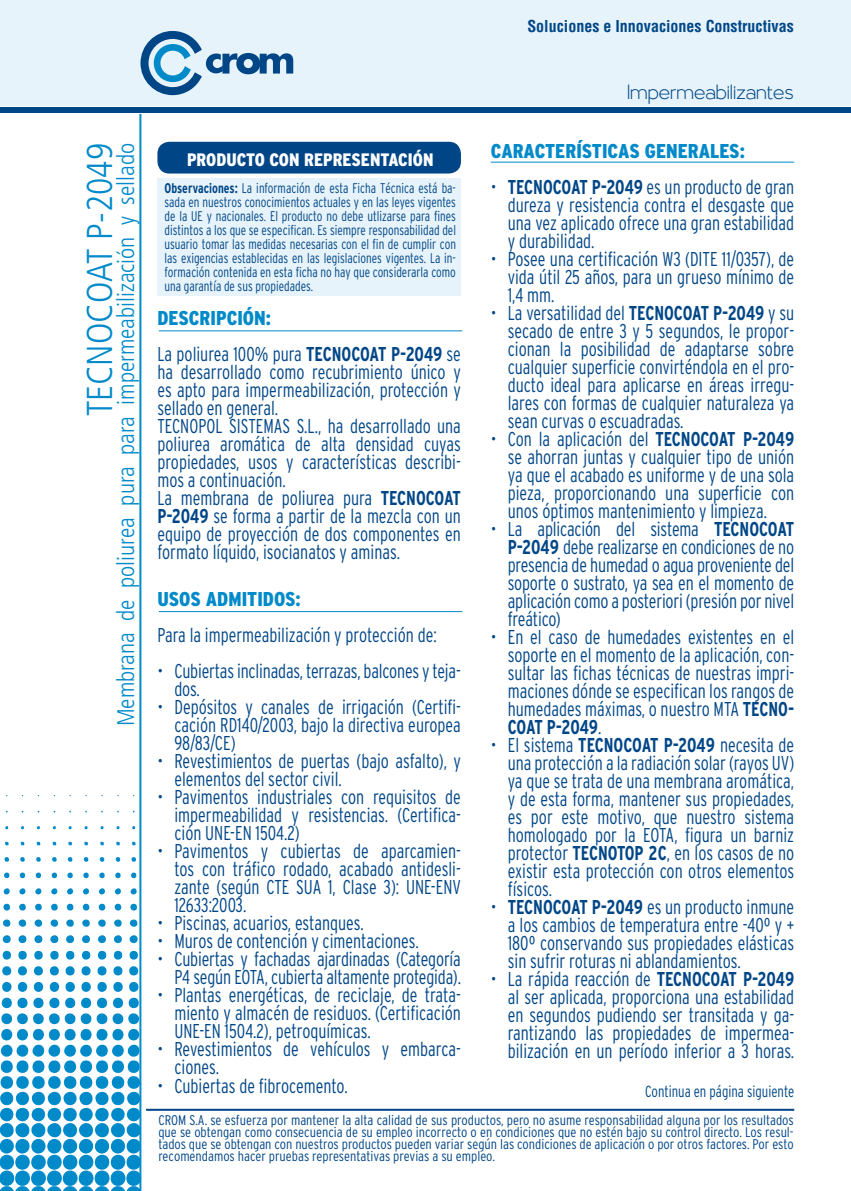
<style>
.page{position:relative;width:851px;height:1191px;background:#fff}
.page>*{position:absolute;margin:0;border:0;box-sizing:border-box;transform-origin:0 0}
.t1{font:300 condensed 36px "Frutiger";color:#008ac9}
.t2{font:28px "Larke";color:#004687}
.t3{font:300 condensed 24px "Frutiger";color:#008ac9}
.t4{font:300 condensed 20px/18px "Interstate";color:#004687;text-align:justify;scale:.9 1}
.t5{font:900 condensed 20px "Interstate";color:#008ac9}
.t6{font:900 condensed 18px "Interstate";color:#fff}
.t7{font:700 condensed 16px "Helvetica";color:#004687}
.t8{font:300 condensed 16px "Interstate";color:#004687;scale:.9 1}
.t9{font:300 condensed 14px/14px "Interstate";color:#004687;text-align:justify;scale:.9 1}
.t10{font:300 condensed 14px/12px "Interstate";color:#004687;text-align:justify}
.s1{font-weight:700}
.s2{font-weight:900;color:#008ac9}
</style>
<div class="page">
<div style="left:0;top:0;width:850px;height:106px;background:#e6f3fa"></div>
<svg style="left:140px;top:31px;width:153px;height:64px"></svg>
<div style="left:0;top:108px;width:850px;height:5px;background:#004687"></div>
<svg style="left:5px;top:841px;width:4px;height:5px"></svg>
<svg style="left:4px;top:857px;width:5px;height:5px"></svg>
<svg style="left:4px;top:872px;width:6px;height:7px"></svg>
<svg style="left:3px;top:888px;width:7px;height:7px"></svg>
<svg style="left:3px;top:903px;width:7px;height:7px"></svg>
<svg style="left:20px;top:841px;width:5px;height:5px"></svg>
<svg style="left:20px;top:857px;width:5px;height:5px"></svg>
<svg style="left:19px;top:872px;width:6px;height:7px"></svg>
<svg style="left:19px;top:888px;width:7px;height:7px"></svg>
<svg style="left:19px;top:903px;width:7px;height:7px"></svg>
<svg style="left:36px;top:841px;width:5px;height:5px"></svg>
<svg style="left:36px;top:857px;width:5px;height:5px"></svg>
<svg style="left:35px;top:872px;width:6px;height:7px"></svg>
<svg style="left:35px;top:888px;width:7px;height:7px"></svg>
<svg style="left:35px;top:903px;width:7px;height:7px"></svg>
<svg style="left:52px;top:841px;width:4px;height:5px"></svg>
<svg style="left:52px;top:857px;width:5px;height:5px"></svg>
<svg style="left:51px;top:872px;width:6px;height:7px"></svg>
<svg style="left:51px;top:888px;width:7px;height:7px"></svg>
<svg style="left:51px;top:903px;width:7px;height:7px"></svg>
<svg style="left:68px;top:841px;width:4px;height:5px"></svg>
<svg style="left:67px;top:857px;width:6px;height:5px"></svg>
<svg style="left:67px;top:872px;width:6px;height:7px"></svg>
<svg style="left:67px;top:888px;width:6px;height:7px"></svg>
<svg style="left:66px;top:903px;width:8px;height:7px"></svg>
<svg style="left:84px;top:841px;width:4px;height:5px"></svg>
<svg style="left:83px;top:857px;width:6px;height:5px"></svg>
<svg style="left:83px;top:872px;width:6px;height:7px"></svg>
<svg style="left:83px;top:888px;width:6px;height:7px"></svg>
<svg style="left:82px;top:903px;width:8px;height:7px"></svg>
<svg style="left:100px;top:841px;width:4px;height:5px"></svg>
<svg style="left:99px;top:857px;width:6px;height:5px"></svg>
<svg style="left:99px;top:872px;width:6px;height:7px"></svg>
<svg style="left:98px;top:888px;width:7px;height:7px"></svg>
<svg style="left:98px;top:903px;width:8px;height:7px"></svg>
<svg style="left:116px;top:841px;width:4px;height:5px"></svg>
<svg style="left:115px;top:857px;width:5px;height:5px"></svg>
<svg style="left:115px;top:872px;width:6px;height:7px"></svg>
<svg style="left:114px;top:888px;width:7px;height:7px"></svg>
<svg style="left:114px;top:903px;width:8px;height:7px"></svg>
<svg style="left:2px;top:919px;width:112px;height:57px"></svg>
<svg style="left:0;top:982px;width:124px;height:209px"></svg>
<svg style="left:132px;top:841px;width:4px;height:5px"></svg>
<svg style="left:131px;top:857px;width:5px;height:5px"></svg>
<svg style="left:131px;top:872px;width:6px;height:7px"></svg>
<svg style="left:130px;top:888px;width:7px;height:7px"></svg>
<svg style="left:130px;top:903px;width:7px;height:7px"></svg>
<svg style="left:114px;top:919px;width:25px;height:57px"></svg>
<svg style="left:124px;top:982px;width:18px;height:209px"></svg>
<hr style="left:146px;top:1108px;width:648px;height:2px;background:#004687">
<hr style="left:139px;top:114px;width:2px;height:1077px;background:#008ac9">
<div style="left:157px;top:178px;width:304px;height:118px;background:#e6f3fa"></div>
<div style="left:157px;top:142px;width:304px;height:31px;background:#004687;border-radius:12px"></div>
<hr style="left:159px;top:330px;width:303px;height:1px;background:#008ac9">
<hr style="left:159px;top:611px;width:303px;height:1px;background:#008ac9">
<hr style="left:490px;top:162px;width:304px;height:1px;background:#008ac9">
<p class="t7" style="left:527px;top:16px;width:268px">Soluciones e Innovaciones Constructivas</p>
<h1 class="t1" style="left:79px;top:416px;width:274px;rotate:-90deg">TECNOCOAT P-2049</h1>
<p class="t3" style="left:112px;top:726px;width:585px;rotate:-90deg">Membrana de poliurea pura para impermeabilización y sellado</p>
<p class="t6" style="left:187px;top:149px;width:248px">PRODUCTO CON REPRESENTACIÓN</p>
<p class="t9" style="left:164px;top:181px;width:325px"><span class="s1">Observaciones:</span> La información de esta Ficha Técnica está ba&shy;sada en nuestros conocimientos actuales y en las leyes vigentes de la UE y nacionales. El producto no debe utlizarse para fines distintos a los que se especifican. Es siempre responsabilidad del usuario tomar las medidas necesarias con el fin de cumplir con las exigencias establecidas en las legislaciones vigentes. La in&shy;formación contenida en esta ficha no hay que considerarla como una garantía de sus propiedades.</p>
<p class="t4" style="left:157px;top:300px;width:338px;line-height:36px"><span class="s2">DESCRIPCIÓN:<br></span>La poliurea 100% pura <span class="s1">TECNOCOAT P-2049</span> se</p>
<p class="t4" style="left:157px;top:363px;width:339px;text-align:left">ha desarrollado como recubrimiento único y es apto para impermeabilización, protección y sellado en general.<br>TECNOPOL SISTEMAS S.L., ha desarrollado una poliurea aromática de alta densidad cuyas propiedades, usos y características describi&shy;mos a continuación.<br>La membrana de poliurea pura <span class="s1">TECNOCOAT P-2049</span> se forma a partir de la mezcla con un equipo de proyección de dos componentes en formato líquido, isocianatos y aminas.</p>
<p class="t5" style="left:157px;top:588px;width:145px">USOS ADMITIDOS:</p>
<p class="t4" style="left:157px;top:626px;width:312px">Para la impermeabilización y protección de:</p>
<p class="t4" style="left:174px;top:662px;width:320px;text-indent:-17px">• Cubiertas inclinadas, terrazas, balcones y teja&shy;dos.</p>
<p class="t4" style="left:174px;top:698px;width:320px;text-indent:-17px">• Depósitos y canales de irrigación (Certifi&shy;cación RD140/2003, bajo la directiva europea 98/83/CE)</p>
<p class="t4" style="left:174px;top:752px;width:320px;text-indent:-17px">• Revestimientos de puertas (bajo asfalto), y elementos del sector civil.</p>
<p class="t4" style="left:174px;top:788px;width:320px;text-indent:-17px">• Pavimentos industriales con requisitos de impermeabilidad y resistencias. (Certifica&shy;ción UNE-EN 1504.2)</p>
<p class="t4" style="left:174px;top:842px;width:320px;text-indent:-17px">• Pavimentos y cubiertas de aparcamien&shy;tos con tráfico rodado, acabado antidesli&shy;zante (según CTE SUA 1, Clase 3): UNE-ENV 12633:2003.</p>
<p class="t4" style="left:157px;top:914px;width:231px">• Piscinas, acuarios, estanques.</p>
<p class="t4" style="left:157px;top:932px;width:292px">• Muros de contención y cimentaciones.</p>
<p class="t4" style="left:157px;top:950px;width:339px;text-align:right">• Cubiertas y fachadas ajardinadas (Categoría<br>P4 según EOTA, cubierta altamente protegida).</p>
<p class="t4" style="left:174px;top:986px;width:320px;text-indent:-17px">• Plantas energéticas, de reciclaje, de trata&shy;miento y almacén de residuos. (Certificación UNE-EN 1504.2), petroquímicas.</p>
<p class="t4" style="left:174px;top:1040px;width:320px;text-indent:-17px">• Revestimientos de vehículos y embarca&shy;ciones.</p>
<p class="t4" style="left:157px;top:1077px;width:213px">• Cubiertas de fibrocemento.</p>
<h2 class="t2" style="left:627px;top:73px;width:168px">Impermeabilizantes</h2>
<p class="t5" style="left:490px;top:140px;width:255px">CARACTERÍSTICAS GENERALES:</p>
<p class="t4" style="left:507px;top:178px;width:320px;text-indent:-17px">• <span class="s1">TECNOCOAT P-2049</span> es un producto de gran dureza y resistencia contra el desgaste que una vez aplicado ofrece una gran estabilidad y durabilidad.</p>
<p class="t4" style="left:507px;top:250px;width:320px;text-indent:-17px">• Posee una certificación W3 (DITE 11/0357), de vida útil 25 años, para un grueso mínimo de 1,4 mm.</p>
<p class="t4" style="left:507px;top:304px;width:320px;text-indent:-17px">• La versatilidad del <span class="s1">TECNOCOAT P-2049</span> y su secado de entre 3 y 5 segundos, le propor&shy;cionan la posibilidad de adaptarse sobre cualquier superficie convirténdola en el pro&shy;ducto ideal para aplicarse en áreas irregu&shy;lares con formas de cualquier naturaleza ya sean curvas o escuadradas.</p>
<p class="t4" style="left:507px;top:430px;width:320px;text-indent:-17px">• Con la aplicación del <span class="s1">TECNOCOAT P-2049 </span>se ahorran juntas y cualquier tipo de unión ya que el acabado es uniforme y de una sola pieza, proporcionando una superficie con unos óptimos mantenimiento y limpieza.</p>
<p class="t4" style="left:507px;top:520px;width:320px;text-indent:-17px">• La aplicación del sistema <span class="s1">TECNOCOAT P-2049</span> debe realizarse en condiciones de no presencia de humedad o agua proveniente del soporte o sustrato, ya sea en el momento de aplicación como a posteriori (presión por nivel freático)</p>
<p class="t4" style="left:507px;top:628px;width:320px;text-indent:-17px">• En el caso de humedades existentes en el soporte en el momento de la aplicación, con&shy;sultar las fichas técnicas de nuestras impri&shy;maciones dónde se especifican los rangos de humedades máximas, o nuestro MTA <span class="s1">TECNO-COAT P-2049</span>.</p>
<p class="t4" style="left:507px;top:736px;width:320px;text-indent:-17px">• El sistema <span class="s1">TECNOCOAT P-2049</span> necesita de una protección a la radiación solar (rayos UV) ya que se trata de una membrana aromática, y de esta forma, mantener sus propiedades, es por este motivo, que nuestro sistema homologado por la EOTA, figura un barniz protector <span class="s1">TECNOTOP 2C</span>, en los casos de no existir esta protección con otros elementos físicos.</p>
<p class="t4" style="left:507px;top:898px;width:320px;text-indent:-17px">• <span class="s1">TECNOCOAT P-2049</span> es un producto inmune a los cambios de temperatura entre -40º y + 180º conservando sus propiedades elásticas sin sufrir roturas ni ablandamientos.</p>
<p class="t4" style="left:507px;top:970px;width:320px;text-indent:-17px">• La rápida reacción de <span class="s1">TECNOCOAT P-2049 </span>al ser aplicada, proporciona una estabilidad en segundos pudiendo ser transitada y ga&shy;rantizando las propiedades de impermea&shy;bilización en un período inferior a 3 horas.</p>
<p class="t8" style="left:645px;top:1082px;width:167px">Continua en página siguiente</p>
<p class="t10" style="left:158px;top:1114px;width:636px">CROM S.A. se esfuerza por mantener la alta calidad de sus productos, pero no asume responsabilidad alguna por los resultados que se obtengan como consecuencia de su empleo incorrecto o en condiciones que no estén bajo su control directo. Los resul&shy;tados que se obtengan con nuestros productos pueden variar según las condiciones de aplicación o por otros factores. Por esto recomendamos hacer pruebas representativas previas a su empleo.</p>
</div>
